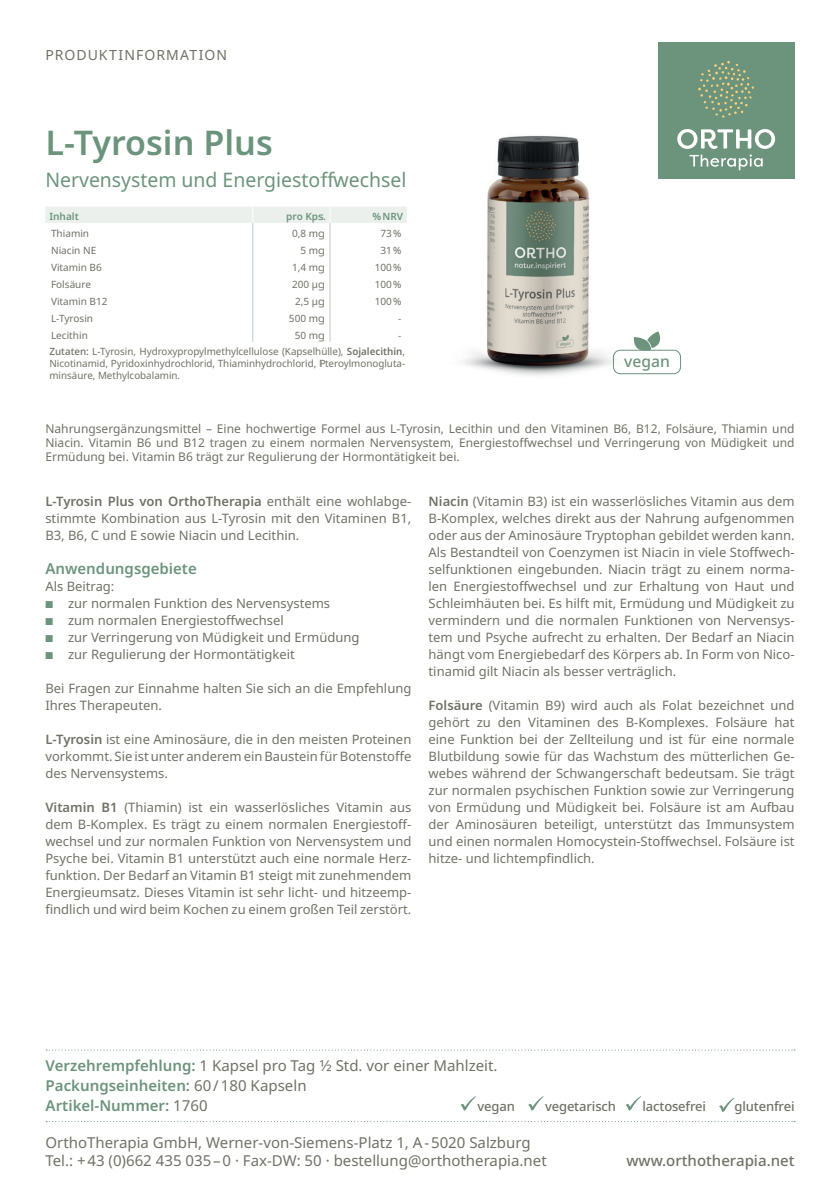
<style>
.page{position:relative;width:840px;height:1191px;background:#fff}
.page>*{position:absolute;margin:0;border:0;box-sizing:border-box;transform-origin:0 0}
.t1{font:600 34px "Noto Sans";color:#6c947c}
.t2{font:20px "Noto Sans";color:#6c947c}
.t3{font:500 15.6px "Noto Sans";color:#6c947c}
.t4{font:15px/20px "Noto Sans";color:#6f7266}
.t5{font:500 15px "Noto Sans";color:#6f7266}
.t6{font:600 15px "Noto Sans";color:#6c947c}
.t7{font:14px "Noto Sans";letter-spacing:.075em;color:#6f7266}
.t8{font:13px/17px "Noto Sans";color:#6f7266;text-align:justify}
.t9{font:500 13px "Noto Sans";letter-spacing:-.01em;color:#6f7266}
.t10{font:12px/14px "Noto Sans";color:#6f7266;text-align:justify}
.t11{font:10px/15.8px "Noto Sans";color:#6f7266}
.t12{font:600 10px "Noto Sans";color:#6c947c}
.s1{font-weight:500}
.s2{font-weight:600}
.s3{color:#6c947c}
.s4{font-weight:600;color:#6c947c}
</style>
<div class="page">
<div style="left:657px;top:43px;width:136px;height:136px;background:#6c947c"></div>
<svg style="left:753px;top:129px;width:21px;height:38px"></svg>
<svg style="left:46px;top:1049px;width:747px;height:1px"></svg>
<svg style="left:46px;top:1121px;width:748px;height:1px"></svg>
<svg style="left:460px;top:1096px;width:16px;height:15px"></svg>
<svg style="left:528px;top:1096px;width:15px;height:15px"></svg>
<svg style="left:625px;top:1096px;width:15px;height:15px"></svg>
<svg style="left:719px;top:1098px;width:15px;height:14px"></svg>
<svg style="left:45px;top:207px;width:277px;height:135px"></svg>
<img style="left:322px;top:42px;width:431px;height:334px">
<div style="left:612px;top:350px;width:68px;height:24px;border:1px solid #6c947c;border-radius:7px"></div>
<svg style="left:633px;top:331px;width:26px;height:20px"></svg>
<p class="t7" style="left:45px;top:45px;width:183px">PRODUKTINFORMATION</p>
<h1 class="t1" style="left:45px;top:119px;width:229px">L-Tyrosin Plus</h1>
<h2 class="t2" style="left:45px;top:166px;width:362px">Nervensystem und Energiestoffwechsel</h2>
<p class="t12" style="left:49px;top:209px;width:31px">Inhalt</p>
<p class="t12" style="left:286px;top:209px;width:41px">pro Kps.</p>
<p class="t12" style="left:372px;top:209px;width:32px">%NRV</p>
<p class="t11" style="left:51px;top:225px;width:40px">Thiamin</p>
<p class="t11" style="left:292px;top:225px;width:34px">0,8 mg</p>
<p class="t11" style="left:380px;top:225px;width:23px">73%</p>
<p class="t11" style="left:51px;top:242px;width:47px">Niacin NE</p>
<p class="t11" style="left:300px;top:242px;width:25px">5 mg</p>
<p class="t11" style="left:380px;top:242px;width:22px">31%</p>
<p class="t11" style="left:51px;top:259px;width:52px">Vitamin B6</p>
<p class="t11" style="left:292px;top:259px;width:34px">1,4 mg</p>
<p class="t11" style="left:374px;top:259px;width:28px">100%</p>
<p class="t11" style="left:51px;top:276px;width:41px">Folsäure</p>
<p class="t11" style="left:292px;top:276px;width:34px">200 μg</p>
<p class="t11" style="left:374px;top:276px;width:28px">100%</p>
<p class="t11" style="left:51px;top:293px;width:58px">Vitamin B12</p>
<p class="t11" style="left:295px;top:293px;width:31px">2,5 μg</p>
<p class="t11" style="left:374px;top:293px;width:28px">100%</p>
<p class="t11" style="left:51px;top:310px;width:44px">L-Tyrosin</p>
<p class="t11" style="left:289px;top:310px;width:37px">500 mg</p>
<p class="t11" style="left:398px;top:310px;width:5px">-</p>
<p class="t11" style="left:51px;top:327px;width:38px">Lecithin</p>
<p class="t11" style="left:294px;top:327px;width:31px">50 mg</p>
<p class="t11" style="left:49px;top:327px;width:357px;text-indent:348px">-<br><span class="s1">Zutaten:</span> L-Tyrosin, Hydroxypropylmethylcellulose (Kapselhülle), <span class="s2">Sojalecithin</span>,</p>
<p class="t11" style="left:49px;top:357px;width:357px;line-height:12px">Nicotinamid, Pyridoxinhydrochlorid, Thiaminhydrochlorid, Pteroylmonogluta&shy;minsäure, Methylcobalamin.</p>
<p class="t3" style="left:623px;top:350px;width:47px">vegan</p>
<p class="t10" style="left:45px;top:421px;width:750px">Nahrungsergänzungsmittel – Eine hochwertige Formel aus L-Tyrosin, Lecithin und den Vitaminen B6, B12, Folsäure, Thiamin und Niacin. Vitamin B6 und B12 tragen zu einem normalen Nervensystem, Energiestoffwechsel und Verringerung von Müdigkeit und Ermüdung bei. Vitamin B6 trägt zur Regulierung der Hormontätigkeit bei.</p>
<p class="t8" style="left:45px;top:493px;width:367px"><span class="s2">L-Tyrosin Plus von OrthoTherapia</span> enthält eine wohlabge&shy;stimmte Kombination aus L-Tyrosin mit den Vitaminen B1, B3, B6, C und E sowie Niacin und Lecithin.</p>
<p class="t6" style="left:45px;top:557px;width:153px">Anwendungsgebiete</p>
<p class="t8" style="left:45px;top:578px;width:70px">Als Beitrag:</p>
<p class="t8" style="left:45px;top:595px;width:286px"><span class="s3">■</span> zur normalen Funktion des Nervensystems</p>
<p class="t8" style="left:45px;top:612px;width:240px"><span class="s3">■</span> zum normalen Energiestoffwechsel</p>
<p class="t8" style="left:45px;top:629px;width:315px"><span class="s3">■</span> zur Verringerung von Müdigkeit und Ermüdung</p>
<p class="t8" style="left:45px;top:646px;width:251px"><span class="s3">■</span> zur Regulierung der Hormontätigkeit</p>
<p class="t8" style="left:45px;top:680px;width:367px">Bei Fragen zur Einnahme halten Sie sich an die Empfehlung<br>Ihres Therapeuten.</p>
<p class="t8" style="left:45px;top:731px;width:367px"><span class="s2">L-Tyrosin</span> ist eine Aminosäure, die in den meisten Proteinen vorkommt. Sie ist unter anderem ein Baustein für Botenstoffe des Nervensystems.</p>
<p class="t8" style="left:45px;top:799px;width:367px"><span class="s2">Vitamin B1</span> (Thiamin) ist ein wasserlösliches Vitamin aus dem B-Komplex. Es trägt zu einem normalen Energiestoff&shy;wechsel und zur normalen Funktion von Nervensystem und Psyche bei. Vitamin B1 unterstützt auch eine normale Herz&shy;funktion. Der Bedarf an Vitamin B1 steigt mit zunehmendem Energieumsatz. Dieses Vitamin ist sehr licht- und hitzeemp&shy;findlich und wird beim Kochen zu einem großen Teil zerstört.</p>
<p class="t8" style="left:428px;top:493px;width:367px"><span class="s2">Niacin</span> (Vitamin B3) ist ein wasserlösliches Vitamin aus dem B-Komplex, welches direkt aus der Nahrung aufgenommen oder aus der Aminosäure Tryptophan gebildet werden kann.<br>Als Bestandteil von Coenzymen ist Niacin in viele Stoffwech&shy;selfunktionen eingebunden. Niacin trägt zu einem norma&shy;len Energiestoffwechsel und zur Erhaltung von Haut und Schleimhäuten bei. Es hilft mit, Ermüdung und Müdigkeit zu vermindern und die normalen Funktionen von Nervensys&shy;tem und Psyche aufrecht zu erhalten. Der Bedarf an Niacin hängt vom Energiebedarf des Körpers ab. In Form von Nico&shy;tinamid gilt Niacin als besser verträglich.</p>
<p class="t8" style="left:428px;top:697px;width:367px"><span class="s2">Folsäure</span> (Vitamin B9) wird auch als Folat bezeichnet und gehört zu den Vitaminen des B-Komplexes. Folsäure hat eine Funktion bei der Zellteilung und ist für eine normale Blutbildung sowie für das Wachstum des mütterlichen Ge&shy;webes während der Schwangerschaft bedeutsam. Sie trägt zur normalen psychischen Funktion sowie zur Verringerung von Ermüdung und Müdigkeit bei. Folsäure ist am Aufbau der Aminosäuren beteiligt, unterstützt das Immunsystem und einen normalen Homocystein-Stoffwechsel. Folsäure ist hitze- und lichtempfindlich.</p>
<p class="t4" style="left:46px;top:1055px;width:453px"><span class="s4">Verzehrempfehlung:</span> 1 Kapsel pro Tag 1/2 Std. vor einer Mahlzeit.<br><span class="s4">Packungseinheiten:</span> 60/180 Kapseln<br><span class="s4">Artikel-Nummer:</span> 1760</p>
<p class="t9" style="left:477px;top:1097px;width:39px">vegan</p>
<p class="t9" style="left:544px;top:1097px;width:72px">vegetarisch</p>
<p class="t9" style="left:642px;top:1097px;width:65px">lactosefrei</p>
<p class="t9" style="left:734px;top:1097px;width:62px">glutenfrei</p>
<p class="t4" style="left:45px;top:1133px;width:502px;line-height:18px">OrthoTherapia GmbH, Werner-von-Siemens-Platz 1, A-5020 Salzburg<br>Tel.: +43 (0)662 435 035–0 · Fax-DW: 50 · bestellung@orthotherapia.net</p>
<p class="t5" style="left:626px;top:1150px;width:169px">www.orthotherapia.net</p>
</div>
